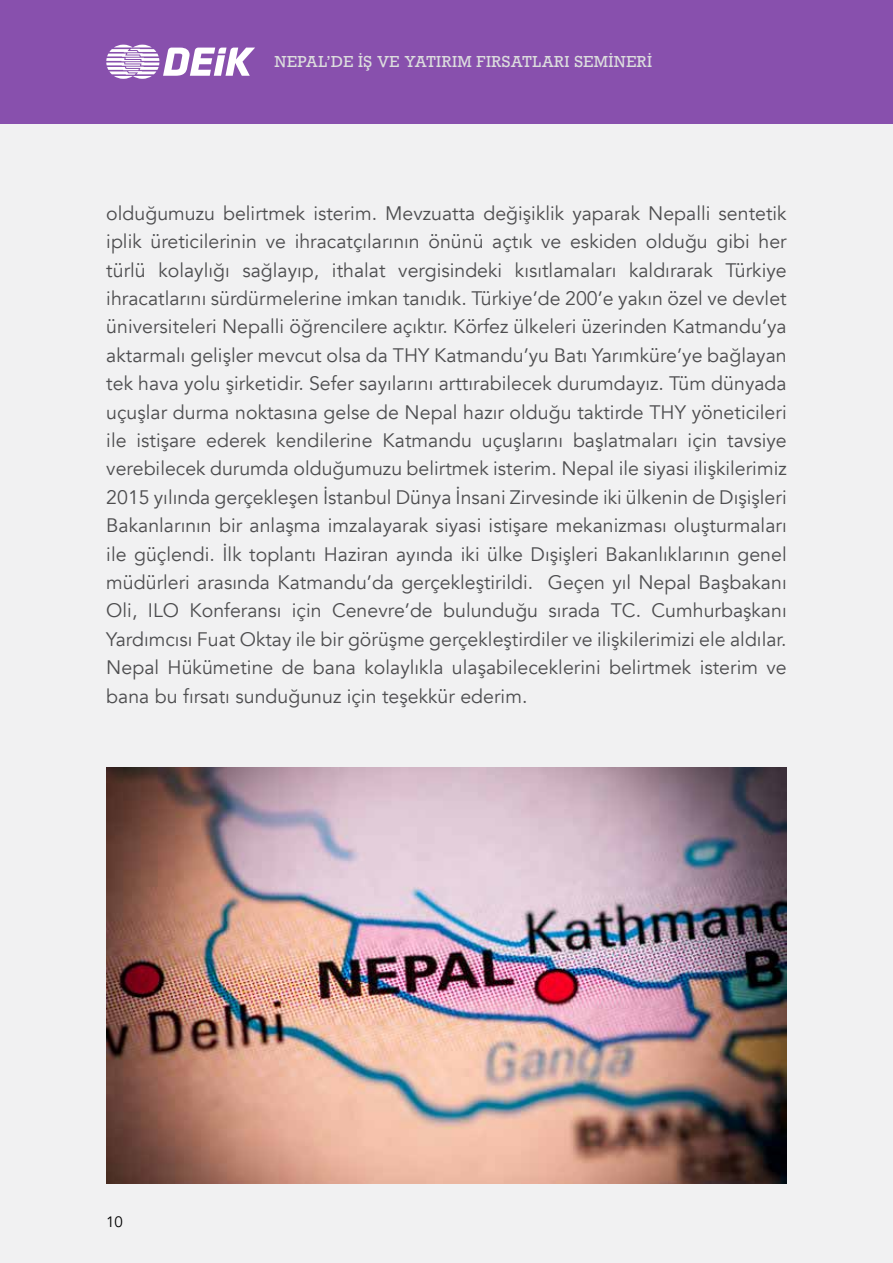
<style>
.page{position:relative;width:893px;height:1263px;background:#f1f1f2}
.page>*{position:absolute;margin:0;border:0;box-sizing:border-box;transform-origin:0 0}
.t1{font:19.5px/28.3px "Avenir";color:#4d4d4f;text-align:justify}
.t2{font:15px "Rockwell";letter-spacing:.025em;color:#dcddde}
.t3{font:15px "Avenir";color:#000}
</style>
<div class="page">
<div style="left:0;top:0;width:893px;height:123px;background:#8850ad"></div>
<svg style="left:106px;top:45px;width:149px;height:34px"></svg>
<img style="left:106px;top:767px;width:681px;height:417px">
<p class="t2" style="left:275px;top:53px;width:379px">NEPAL’DE İŞ VE YATIRIM FIRSATLARI SEMİNERİ</p>
<p class="t1" style="left:106px;top:199px;width:682px">olduğumuzu belirtmek isterim. Mevzuatta değişiklik yaparak Nepalli sentetik iplik üreticilerinin ve ihracatçılarının önünü açtık ve eskiden olduğu gibi her türlü kolaylığı sağlayıp, ithalat vergisindeki kısıtlamaları kaldırarak Türkiye ihracatlarını sürdürmelerine imkan tanıdık. Türkiye’de 200’e yakın özel ve devlet üniversiteleri Nepalli öğrencilere açıktır. Körfez ülkeleri üzerinden Katmandu’ya aktarmalı gelişler mevcut olsa da THY Katmandu’yu Batı Yarımküre’ye bağlayan tek hava yolu şirketidir. Sefer sayılarını arttırabilecek durumdayız. Tüm dünyada uçuşlar durma noktasına gelse de Nepal hazır olduğu taktirde THY yöneticileri ile istişare ederek kendilerine Katmandu uçuşlarını başlatmaları için tavsiye verebilecek durumda olduğumuzu belirtmek isterim. Nepal ile siyasi ilişkilerimiz 2015 yılında gerçekleşen İstanbul Dünya İnsani Zirvesinde iki ülkenin de Dışişleri Bakanlarının bir anlaşma imzalayarak siyasi istişare mekanizması oluşturmaları ile güçlendi. İlk toplantı Haziran ayında iki ülke Dışişleri Bakanlıklarının genel müdürleri arasında Katmandu’da gerçekleştirildi. Geçen yıl Nepal Başbakanı Oli, ILO Konferansı için Cenevre’de bulunduğu sırada TC. Cumhurbaşkanı Yardımcısı Fuat Oktay ile bir görüşme gerçekleştirdiler ve ilişkilerimizi ele aldılar.<br>Nepal Hükümetine de bana kolaylıkla ulaşabileceklerini belirtmek isterim ve bana bu fırsatı sunduğunuz için teşekkür ederim.</p>
<p class="t3" style="left:106px;top:1213px;width:18px">10</p>
</div>
